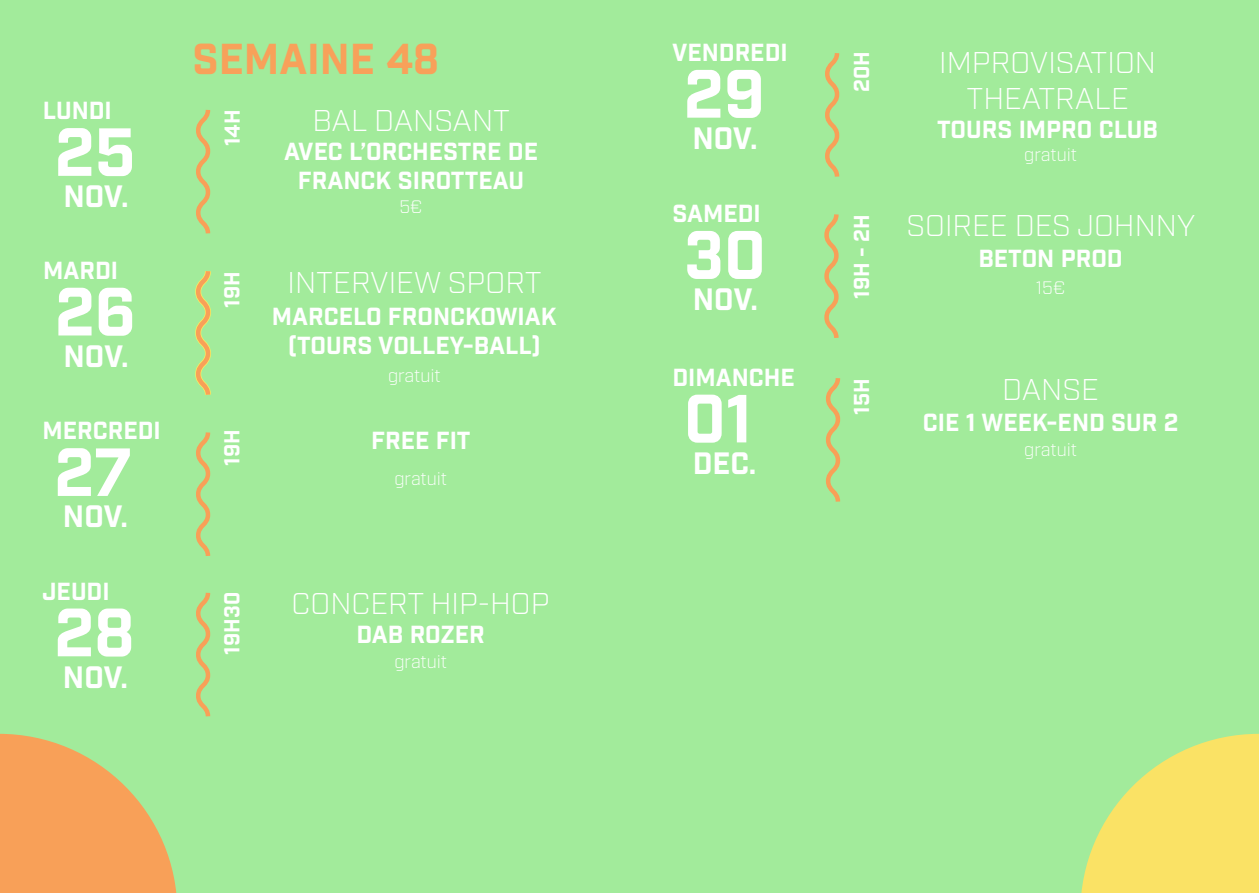
<style>
.page{position:relative;width:1259px;height:893px;background:#a2eb9b}
.page>*{position:absolute;margin:0;border:0;box-sizing:border-box;transform-origin:0 0}
.t1{font:66px "Industry Inc Base";color:#fff}
.t2{font:42px "Industry Inc Base";color:#f8a15a}
.t3{font:300 30px "Industry";color:#fff}
.t4{font:30px "Industry Inc Base";letter-spacing:-.005em;color:#fff}
.t5{font:24px/28.8px "Industry Inc Base";color:#fff;text-align:center}
.t6{font:21px "Industry Inc Base";color:#fff}
.t7{font:300 18px "Industry";letter-spacing:-.005em;color:#fff}
</style>
<div class="page">
<svg style="left:0;top:734px;width:177px;height:159px"></svg>
<svg style="left:196px;top:592px;width:15px;height:125px"></svg>
<svg style="left:196px;top:109px;width:15px;height:125px"></svg>
<svg style="left:196px;top:432px;width:15px;height:124px"></svg>
<svg style="left:195px;top:271px;width:16px;height:124px"></svg>
<svg style="left:825px;top:53px;width:15px;height:124px"></svg>
<svg style="left:826px;top:378px;width:15px;height:124px"></svg>
<svg style="left:824px;top:214px;width:15px;height:124px"></svg>
<svg style="left:1081px;top:734px;width:178px;height:159px"></svg>
<p class="t5" style="left:43px;top:97px;width:70px">LUNDI</p>
<p class="t1" style="left:54px;top:112px;width:83px">25</p>
<p class="t4" style="left:63px;top:178px;width:67px">NOV.</p>
<p class="t5" style="left:43px;top:257px;width:76px">MARDI</p>
<p class="t1" style="left:55px;top:272px;width:83px">26</p>
<p class="t4" style="left:64px;top:338px;width:67px">NOV.</p>
<p class="t5" style="left:43px;top:417px;width:120px">MERCREDI</p>
<p class="t1" style="left:54px;top:433px;width:79px">27</p>
<p class="t4" style="left:63px;top:498px;width:67px">NOV.</p>
<p class="t5" style="left:43px;top:578px;width:69px">JEUDI</p>
<p class="t1" style="left:54px;top:593px;width:82px">28</p>
<p class="t4" style="left:63px;top:659px;width:67px">NOV.</p>
<p class="t2" style="left:192px;top:34px;width:248px">SEMAINE 48</p>
<p class="t6" style="left:220px;top:146px;width:38px;rotate:-90deg">14H</p>
<p class="t3" style="left:312px;top:103px;width:199px">BAL DANSANT</p>
<p class="t5" style="left:284px;top:139px;width:255px">AVEC L’ORCHESTRE DE<br>FRANCK SIROTTEAU</p>
<p class="t7" style="left:399px;top:196px;width:24px">5€</p>
<p class="t6" style="left:219px;top:308px;width:38px;rotate:-90deg">19H</p>
<p class="t3" style="left:288px;top:265px;width:255px">INTERVIEW SPORT</p>
<p class="t5" style="left:272px;top:304px;width:286px">MARCELO FRONCKOWIAK (TOURS VOLLEY-BALL)</p>
<p class="t7" style="left:388px;top:365px;width:54px">gratuit</p>
<p class="t6" style="left:219px;top:466px;width:38px;rotate:-90deg">19H</p>
<p class="t6" style="left:219px;top:654px;width:64px;rotate:-90deg">19H30</p>
<p class="t5" style="left:371px;top:427px;width:101px">FREE FIT</p>
<p class="t7" style="left:394px;top:468px;width:54px">gratuit</p>
<p class="t3" style="left:292px;top:586px;width:259px">CONCERT HIP-HOP</p>
<p class="t5" style="left:356px;top:621px;width:130px">DAB ROZER</p>
<p class="t7" style="left:394px;top:651px;width:54px">gratuit</p>
<p class="t5" style="left:672px;top:39px;width:117px">VENDREDI</p>
<p class="t1" style="left:683px;top:54px;width:83px">29</p>
<p class="t4" style="left:692px;top:120px;width:67px">NOV.</p>
<p class="t5" style="left:672px;top:200px;width:90px">SAMEDI</p>
<p class="t1" style="left:684px;top:215px;width:83px">30</p>
<p class="t4" style="left:693px;top:281px;width:67px">NOV.</p>
<p class="t5" style="left:672px;top:364px;width:124px">DIMANCHE</p>
<p class="t1" style="left:684px;top:379px;width:70px">01</p>
<p class="t4" style="left:693px;top:445px;width:65px">DEC.</p>
<p class="t6" style="left:849px;top:92px;width:42px;rotate:-90deg">20H</p>
<p class="t3" style="left:939px;top:45px;width:218px">IMPROVISATION</p>
<p class="t3" style="left:966px;top:81px;width:164px">THEATRALE</p>
<p class="t7" style="left:1024px;top:144px;width:54px">gratuit</p>
<p class="t5" style="left:937px;top:116px;width:222px">TOURS IMPRO CLUB</p>
<p class="t6" style="left:849px;top:299px;width:86px;rotate:-90deg">19H - 2H</p>
<p class="t3" style="left:906px;top:208px;width:290px">SOIREE DES JOHNNY</p>
<p class="t5" style="left:978px;top:246px;width:146px">BETON PROD</p>
<p class="t7" style="left:1036px;top:277px;width:31px">15€</p>
<p class="t6" style="left:849px;top:415px;width:38px;rotate:-90deg">15H</p>
<p class="t3" style="left:1002px;top:372px;width:98px">DANSE</p>
<p class="t5" style="left:923px;top:409px;width:257px">CIE 1 WEEK-END SUR 2</p>
<p class="t7" style="left:1024px;top:438px;width:54px">gratuit</p>
</div>
